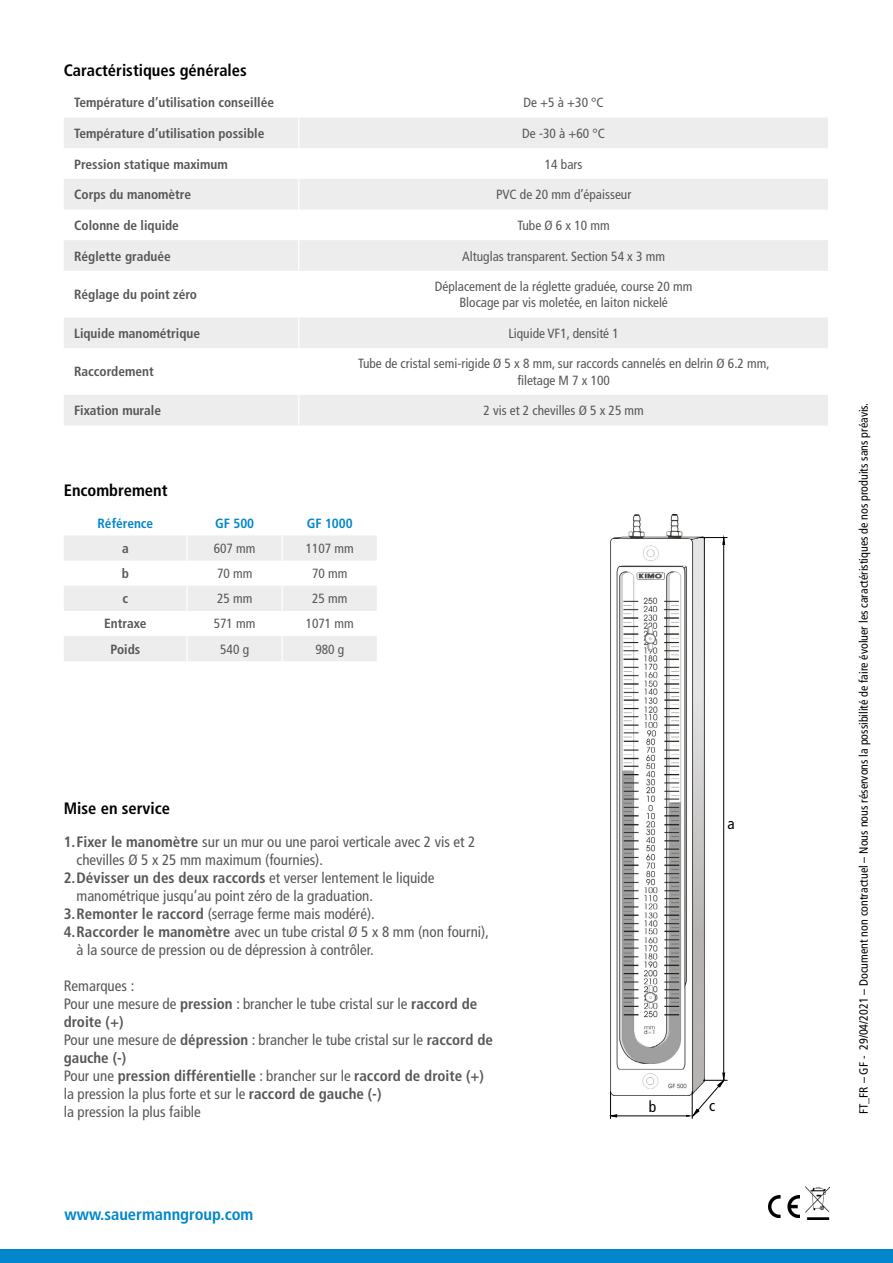
<style>
.page{position:relative;width:893px;height:1263px;background:#fff}
.page>*{position:absolute;margin:0;border:0;box-sizing:border-box;transform-origin:0 0}
.t1{font:700 condensed 16.5px "Frutiger LT Std";color:#000}
.t2{font:700 condensed 16.5px "Frutiger LT Std";color:#0086ca}
.t3{font:condensed 15.6px "Frutiger LT Std";color:#000}
.t4{font:condensed 15px/18px "Frutiger LT Std";color:#575756}
.t5{font:700 condensed 15px "Frutiger LT Std";color:#575756}
.t6{font:condensed 13.35px/16px "Frutiger LT Std";color:#575756;text-align:center}
.t7{font:700 condensed 13.35px "Frutiger LT Std";color:#575756}
.t8{font:700 condensed 13.35px "Frutiger LT Std";color:#0086ca}
.t9{font:condensed 12px "Frutiger LT Std";color:#000}
.s1{font-weight:700}
.s2{font-weight:400}
</style>
<div class="page">
<svg style="left:64px;top:118px;width:764px;height:307px"></svg>
<hr style="left:298px;top:118px;width:1px;height:30px;background:#fff">
<hr style="left:298px;top:148px;width:1px;height:31px;background:#fff">
<hr style="left:298px;top:179px;width:1px;height:31px;background:#fff">
<hr style="left:298px;top:210px;width:1px;height:30px;background:#fff">
<hr style="left:298px;top:240px;width:1px;height:31px;background:#fff">
<hr style="left:298px;top:271px;width:1px;height:46px;background:#fff">
<hr style="left:298px;top:317px;width:1px;height:31px;background:#fff">
<hr style="left:298px;top:348px;width:1px;height:47px;background:#fff">
<hr style="left:298px;top:395px;width:1px;height:30px;background:#fff">
<div style="left:0;top:1249px;width:893px;height:14px;background:#0086ca"></div>
<img style="left:768px;top:1195px;width:32px;height:22px">
<img style="left:806px;top:1187px;width:24px;height:32px">
<svg style="left:64px;top:536px;width:313px;height:125px"></svg>
<img style="left:610px;top:515px;width:95px;height:581px">
<hr style="left:723px;top:538px;width:1px;height:542px;background:#000">
<hr style="left:613px;top:1115px;width:76px;height:1px;background:#000">
<svg style="left:610px;top:1092px;width:7px;height:26px"></svg>
<svg style="left:686px;top:1073px;width:41px;height:45px"></svg>
<svg style="left:700px;top:537px;width:27px;height:8px"></svg>
<p class="t1" style="left:64px;top:61px;width:185px">Caractéristiques générales</p>
<p class="t7" style="left:74px;top:95px;width:201px">Température d’utilisation conseillée</p>
<p class="t6" style="left:523px;top:95px;width:82px">De +5 à +30 °C</p>
<p class="t7" style="left:74px;top:125px;width:192px">Température d’utilisation possible</p>
<p class="t6" style="left:522px;top:125px;width:84px">De -30 à +60 °C</p>
<p class="t7" style="left:74px;top:156px;width:155px">Pression statique maximum</p>
<p class="t6" style="left:545px;top:156px;width:39px">14 bars</p>
<p class="t7" style="left:74px;top:187px;width:119px">Corps du manomètre</p>
<p class="t6" style="left:496px;top:187px;width:137px">PVC de 20 mm d’épaisseur</p>
<p class="t7" style="left:74px;top:217px;width:106px">Colonne de liquide</p>
<p class="t6" style="left:518px;top:217px;width:94px">Tube Ø 6 x 10 mm</p>
<p class="t7" style="left:74px;top:248px;width:98px">Réglette graduée</p>
<p class="t6" style="left:462px;top:248px;width:204px">Altuglas transparent. Section 54 x 3 mm</p>
<p class="t7" style="left:74px;top:287px;width:125px">Réglage du point zéro</p>
<p class="t6" style="left:435px;top:279px;width:259px">Déplacement de la réglette graduée, course 20 mm<br>Blocage par vis moletée, en laiton nickelé</p>
<p class="t7" style="left:74px;top:325px;width:128px">Liquide manométrique</p>
<p class="t6" style="left:508px;top:325px;width:112px">Liquide VF1, densité 1</p>
<p class="t7" style="left:74px;top:364px;width:81px">Raccordement</p>
<p class="t6" style="left:358px;top:356px;width:413px">Tube de cristal semi-rigide Ø 5 x 8 mm, sur raccords cannelés en delrin Ø 6.2 mm, filetage M 7 x 100</p>
<p class="t7" style="left:74px;top:403px;width:88px">Fixation murale</p>
<p class="t6" style="left:483px;top:403px;width:162px">2 vis et 2 chevilles Ø 5 x 25 mm</p>
<p class="t1" style="left:64px;top:481px;width:105px">Encombrement</p>
<p class="t8" style="left:98px;top:515px;width:57px">Référence</p>
<p class="t8" style="left:215px;top:515px;width:41px">GF 500</p>
<p class="t8" style="left:307px;top:515px;width:48px">GF 1000</p>
<p class="t7" style="left:122px;top:540px;width:8px">a</p>
<p class="t6" style="left:214px;top:540px;width:43px">607 mm</p>
<p class="t6" style="left:306px;top:540px;width:50px">1107 mm</p>
<p class="t7" style="left:122px;top:566px;width:9px">b</p>
<p class="t6" style="left:217px;top:566px;width:37px">70 mm</p>
<p class="t6" style="left:312px;top:566px;width:37px">70 mm</p>
<p class="t7" style="left:123px;top:591px;width:7px">c</p>
<p class="t6" style="left:217px;top:591px;width:37px">25 mm</p>
<p class="t6" style="left:312px;top:591px;width:37px">25 mm</p>
<p class="t7" style="left:104px;top:616px;width:44px">Entraxe</p>
<p class="t6" style="left:214px;top:616px;width:43px">571 mm</p>
<p class="t6" style="left:306px;top:616px;width:50px">1071 mm</p>
<p class="t7" style="left:111px;top:641px;width:31px">Poids</p>
<p class="t6" style="left:220px;top:641px;width:30px">540 g</p>
<p class="t6" style="left:315px;top:641px;width:30px">980 g</p>
<p class="t1" style="left:64px;top:799px;width:108px">Mise en service</p>
<p class="t4" style="left:64px;top:833px;width:413px"><span class="s1">1.Fixer le manomètre</span> sur un mur ou une paroi verticale avec 2 vis et 2</p>
<p class="t4" style="left:77px;top:851px;width:248px">chevilles Ø 5 x 25 mm maximum (fournies).</p>
<p class="t5" style="left:64px;top:869px;width:372px">2.Dévisser un des deux raccords <span class="s2">et verser lentement le liquide</span></p>
<p class="t4" style="left:77px;top:887px;width:298px">manométrique jusqu’au point zéro de la graduation.</p>
<p class="t4" style="left:64px;top:905px;width:313px"><span class="s1">3.Remonter le raccord</span> (serrage ferme mais modéré).</p>
<p class="t4" style="left:64px;top:923px;width:427px"><span class="s1">4.Raccorder le manomètre</span> avec un tube cristal Ø 5 x 8 mm (non fourni),</p>
<p class="t4" style="left:77px;top:941px;width:299px">à la source de pression ou de dépression à contrôler.</p>
<p class="t4" style="left:64px;top:977px;width:431px">Remarques :<br>Pour une mesure de <span class="s1">pression</span> : brancher le tube cristal sur le <span class="s1">raccord de droite (+)<br></span>Pour une mesure de <span class="s1">dépression</span> : brancher le tube cristal sur le <span class="s1">raccord de gauche (-)<br></span>Pour une <span class="s1">pression différentielle</span> : brancher sur le <span class="s1">raccord de droite (+) </span>la pression la plus forte et sur le <span class="s1">raccord de gauche (-)<br></span>la pression la plus faible</p>
<p class="t2" style="left:65px;top:1204px;width:190px">www.sauermanngroup.com</p>
<p class="t3" style="left:728px;top:814px;width:9px">a</p>
<p class="t3" style="left:649px;top:1097px;width:9px">b</p>
<p class="t3" style="left:709px;top:1096px;width:8px">c</p>
<p class="t9" style="left:857px;top:1114px;width:713px;rotate:-90deg">FT_FR – GF - 29/04/2021 – Document non contractuel – Nous nous réservons la possibilité de faire évoluer les caractéristiques de nos produits sans préavis.</p>
</div>
